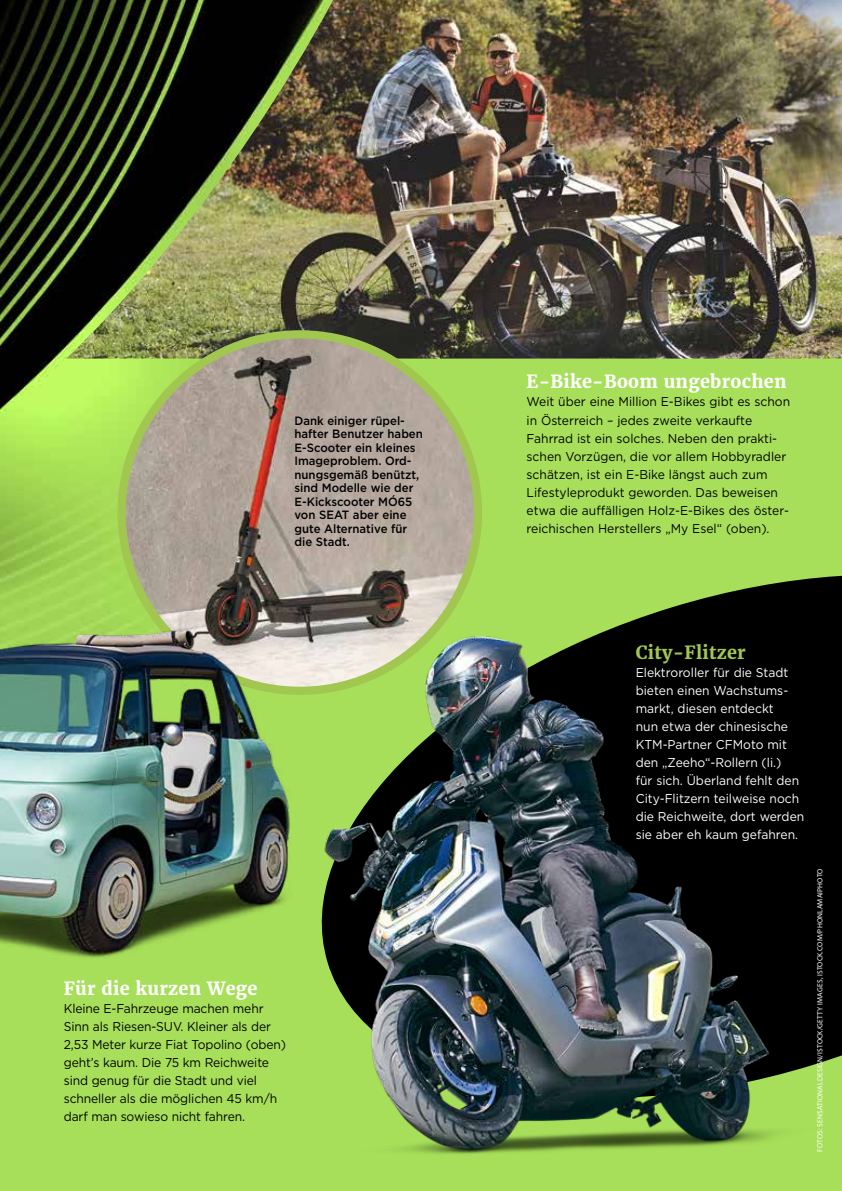
<style>
.page{position:relative;width:842px;height:1191px;background:#fff}
.page>*{position:absolute;margin:0;border:0;box-sizing:border-box;transform-origin:0 0}
.t1{font:700 18px "Merriweather";letter-spacing:.015em;color:#fff}
.t2{font:700 18px "Merriweather";letter-spacing:.015em;color:#a1c751}
.t3{font:12.75px/18px "Gotham";letter-spacing:-.01em;color:#000;scale:.95 1}
.t4{font:12.75px/18px "Gotham";color:#fff;scale:.95 1}
.t5{font:500 12px/13.5px "Gotham";color:#000;scale:.95 1}
.t6{font:7.5px "Myriad Pro";letter-spacing:.02em;color:#fff}
</style>
<div class="page">
<img style="left:0;top:0;width:842px;height:1191px">
<svg style="left:289px;top:537px;width:553px;height:598px;background:#749b3e"></svg>
<img style="left:66px;top:0;width:776px;height:358px">
<img style="left:122px;top:334px;width:356px;height:268px">
<img style="left:0;top:484px;width:454px;height:514px">
<img style="left:293px;top:602px;width:532px;height:571px">
<img style="left:0;top:706px;width:2px;height:477px">
<p class="t5" style="left:294px;top:414px;width:137px">Dank einiger rüpel&shy;hafter Benutzer haben<br>E-Scooter ein kleines<br>Imageproblem. Ord&shy;nungsgemäß benützt, sind Modelle wie der<br>E-Kickscooter MÓ65 von SEAT aber eine gute Alternative für die Stadt.</p>
<h1 class="t1" style="left:64px;top:976px;width:195px">Für die kurzen Wege</h1>
<p class="t3" style="left:64px;top:999px;width:235px">Kleine E-Fahrzeuge machen mehr Sinn als Riesen-SUV. Kleiner als der 2,53 Meter kurze Fiat Topolino (oben) geht’s kaum. Die 75 km Reichweite sind genug für die Stadt und viel schneller als die möglichen 45 km/h darf man sowieso nicht fahren.</p>
<h1 class="t1" style="left:527px;top:370px;width:261px">E-Bike-Boom ungebrochen</h1>
<p class="t3" style="left:527px;top:393px;width:279px">Weit über eine Million E-Bikes gibt es schon in Österreich – jedes zweite verkaufte Fahrrad ist ein solches. Neben den prakti&shy;schen Vorzügen, die vor allem Hobbyradler schätzen, ist ein E-Bike längst auch zum Lifestyleprodukt geworden. Das beweisen etwa die auffälligen Holz-E-Bikes des öster&shy;reichischen Herstellers „My Esel“ (oben).</p>
<h1 class="t2" style="left:636px;top:640px;width:112px">City-Flitzer</h1>
<p class="t4" style="left:636px;top:663px;width:179px">Elektroroller für die Stadt bieten einen Wachstums&shy;markt, diesen entdeckt<br>nun etwa der chinesische<br>KTM-Partner CFMoto mit den „Zeeho“-Rollern (li.)<br>für sich. Überland fehlt den<br>City-Flitzern teilweise noch die Reichweite, dort werden sie aber eh kaum gefahren.</p>
<p class="t6" style="left:815px;top:1151px;width:285px;rotate:-90deg">FOTOS: SENSATIONALDESIGN/ISTOCK/GETTY IMAGES, ISTOCK.COM/PHONLAMAIPHOTO</p>
</div>
